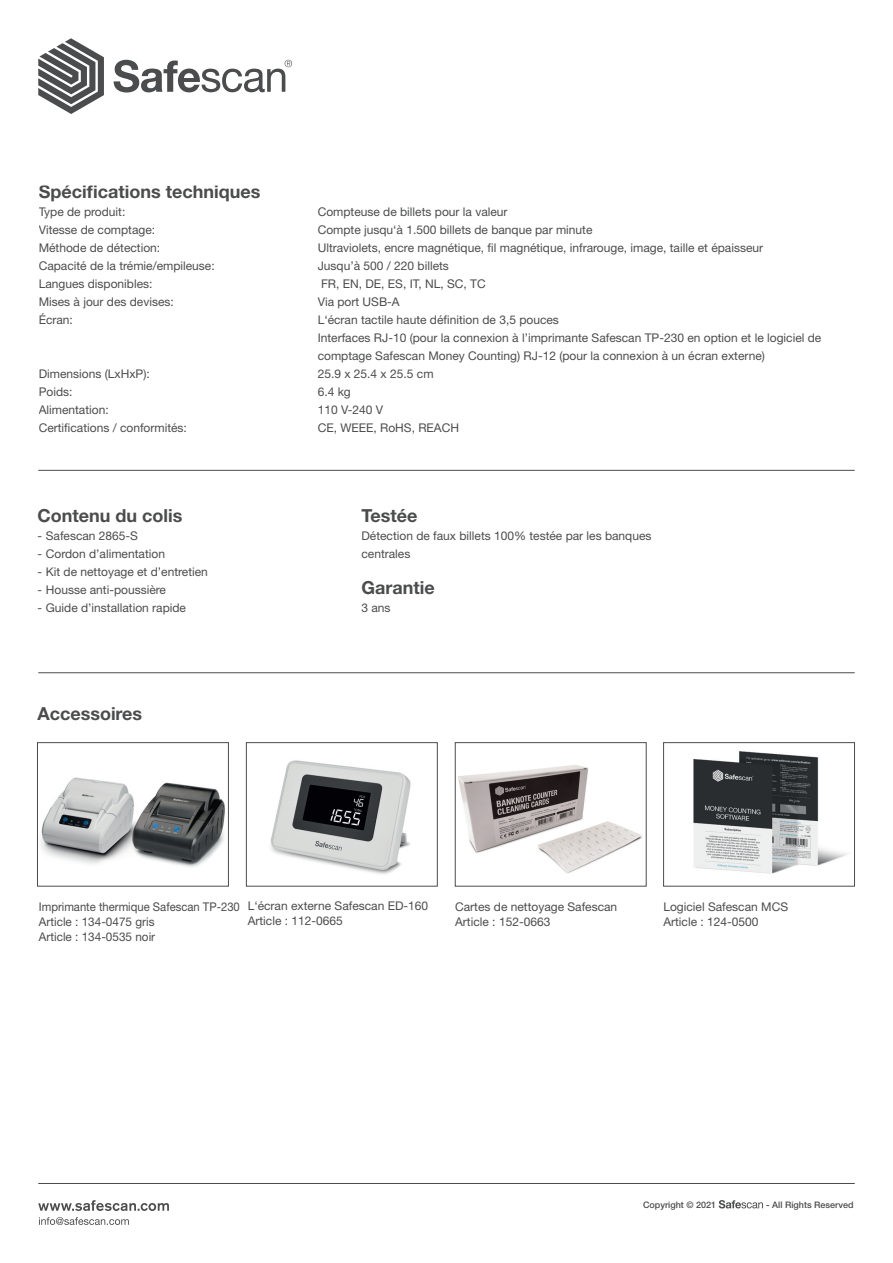
<style>
.page{position:relative;width:893px;height:1263px;background:#fff}
.page>*{position:absolute;margin:0;border:0;box-sizing:border-box;transform-origin:0 0}
.t1{font:700 18px "Helvetica Neue LT Std";color:#4b4c4d}
.t2{font:12px/18px "Helvetica Neue LT Std";color:#4b4c4d}
.t3{font:12px/15px "Helvetica Neue LT Std";color:#4b4c4d;scale:.94 1}
.t4{font:500 9px "Helvetica Neue LT Std";color:#4b4c4d}
</style>
<div class="page">
<hr style="left:38px;top:1183px;width:817px;height:1px;background:#4b4c4d">
<hr style="left:38px;top:672px;width:817px;height:1px;background:#4b4c4d">
<hr style="left:38px;top:470px;width:817px;height:1px;background:#4b4c4d">
<svg style="left:38px;top:1200px;width:131px;height:11px"></svg>
<svg style="left:39px;top:1217px;width:90px;height:8px"></svg>
<svg style="left:38px;top:38px;width:66px;height:76px"></svg>
<svg style="left:114px;top:60px;width:178px;height:33px"></svg>
<svg style="left:719px;top:1200px;width:44px;height:8px"></svg>
<img style="left:270px;top:760px;width:141px;height:114px">
<div style="left:246px;top:742px;width:191px;height:144px;border:1px solid #4b4c4d"></div>
<div style="left:37px;top:742px;width:192px;height:144px;background:#fff;border:1px solid #4b4c4d"></div>
<div style="left:128px;top:758px;width:101px;height:116px;background:#fff"></div>
<img style="left:138px;top:768px;width:91px;height:103px">
<img style="left:37px;top:758px;width:101px;height:116px">
<img style="left:458px;top:765px;width:184px;height:108px">
<div style="left:455px;top:742px;width:191px;height:144px;border:1px solid #4b4c4d"></div>
<img style="left:693px;top:751px;width:155px;height:123px">
<div style="left:663px;top:742px;width:192px;height:144px;border:1px solid #4b4c4d"></div>
<h1 class="t1" style="left:39px;top:180px;width:223px">Spécifications techniques</h1>
<p class="t2" style="left:39px;top:203px;width:88px">Type de produit:</p>
<p class="t2" style="left:318px;top:203px;width:191px">Compteuse de billets pour la valeur</p>
<p class="t2" style="left:39px;top:221px;width:118px">Vitesse de comptage:</p>
<p class="t2" style="left:318px;top:221px;width:276px">Compte jusqu‘à 1.500 billets de banque par minute</p>
<p class="t2" style="left:39px;top:239px;width:123px">Méthode de détection:</p>
<p class="t2" style="left:318px;top:239px;width:447px">Ultraviolets, encre magnétique, fil magnétique, infrarouge, image, taille et épaisseur</p>
<p class="t2" style="left:39px;top:257px;width:178px">Capacité de la trémie/empileuse:</p>
<p class="t2" style="left:318px;top:257px;width:133px">Jusqu’à 500 / 220 billets</p>
<p class="t2" style="left:39px;top:275px;width:115px">Langues disponibles:</p>
<p class="t2" style="left:321px;top:275px;width:166px">FR, EN, DE, ES, IT, NL, SC, TC</p>
<p class="t2" style="left:39px;top:293px;width:137px">Mises à jour des devises:</p>
<p class="t2" style="left:318px;top:293px;width:83px">Via port USB-A</p>
<p class="t2" style="left:39px;top:311px;width:36px">Écran:</p>
<p class="t2" style="left:318px;top:311px;width:505px">L‘écran tactile haute définition de 3,5 pouces<br>Interfaces RJ-10 (pour la connexion à l’imprimante Safescan TP-230 en option et le logiciel de comptage Safescan Money Counting) RJ-12 (pour la connexion à un écran externe)</p>
<p class="t2" style="left:39px;top:365px;width:113px">Dimensions (LxHxP):</p>
<p class="t2" style="left:318px;top:365px;width:117px">25.9 x 25.4 x 25.5 cm</p>
<p class="t2" style="left:39px;top:383px;width:35px">Poids:</p>
<p class="t2" style="left:318px;top:383px;width:35px">6.4 kg</p>
<p class="t2" style="left:39px;top:401px;width:72px">Alimentation:</p>
<p class="t2" style="left:318px;top:401px;width:67px">110 V-240 V</p>
<p class="t2" style="left:39px;top:419px;width:150px">Certifications / conformités:</p>
<p class="t2" style="left:318px;top:419px;width:143px">CE, WEEE, RoHS, REACH</p>
<h1 class="t1" style="left:37px;top:504px;width:146px">Contenu du colis</h1>
<p class="t2" style="left:37px;top:527px;width:102px">- Safescan 2865-S</p>
<p class="t2" style="left:37px;top:545px;width:129px">- Cordon d’alimentation</p>
<p class="t2" style="left:37px;top:563px;width:172px">- Kit de nettoyage et d’entretien</p>
<p class="t2" style="left:37px;top:581px;width:130px">- Housse anti-poussière</p>
<p class="t2" style="left:37px;top:599px;width:150px">- Guide d’installation rapide</p>
<h1 class="t1" style="left:37px;top:702px;width:106px">Accessoires</h1>
<h1 class="t1" style="left:361px;top:504px;width:57px">Testée</h1>
<p class="t2" style="left:361px;top:527px;width:292px">Détection de faux billets 100% testée par les banques centrales</p>
<h1 class="t1" style="left:361px;top:576px;width:75px">Garantie</h1>
<p class="t2" style="left:361px;top:599px;width:31px">3 ans</p>
<p class="t3" style="left:39px;top:898px;width:215px">Imprimante thermique Safescan TP-230<br>Article : 134-0475 gris<br>Article : 134-0535 noir</p>
<p class="t2" style="left:248px;top:898px;width:182px;line-height:15px">L‘écran externe Safescan ED-160<br>Article : 112-0665</p>
<p class="t2" style="left:663px;top:898px;width:126px;line-height:15px">Logiciel Safescan MCS<br>Article : 124-0500</p>
<p class="t2" style="left:455px;top:899px;width:164px;line-height:15px">Cartes de nettoyage Safescan<br>Article : 152-0663</p>
<p class="t4" style="left:643px;top:1200px;width:75px">Copyright © 2021</p>
<p class="t4" style="left:766px;top:1200px;width:89px">- All Rights Reserved</p>
</div>
